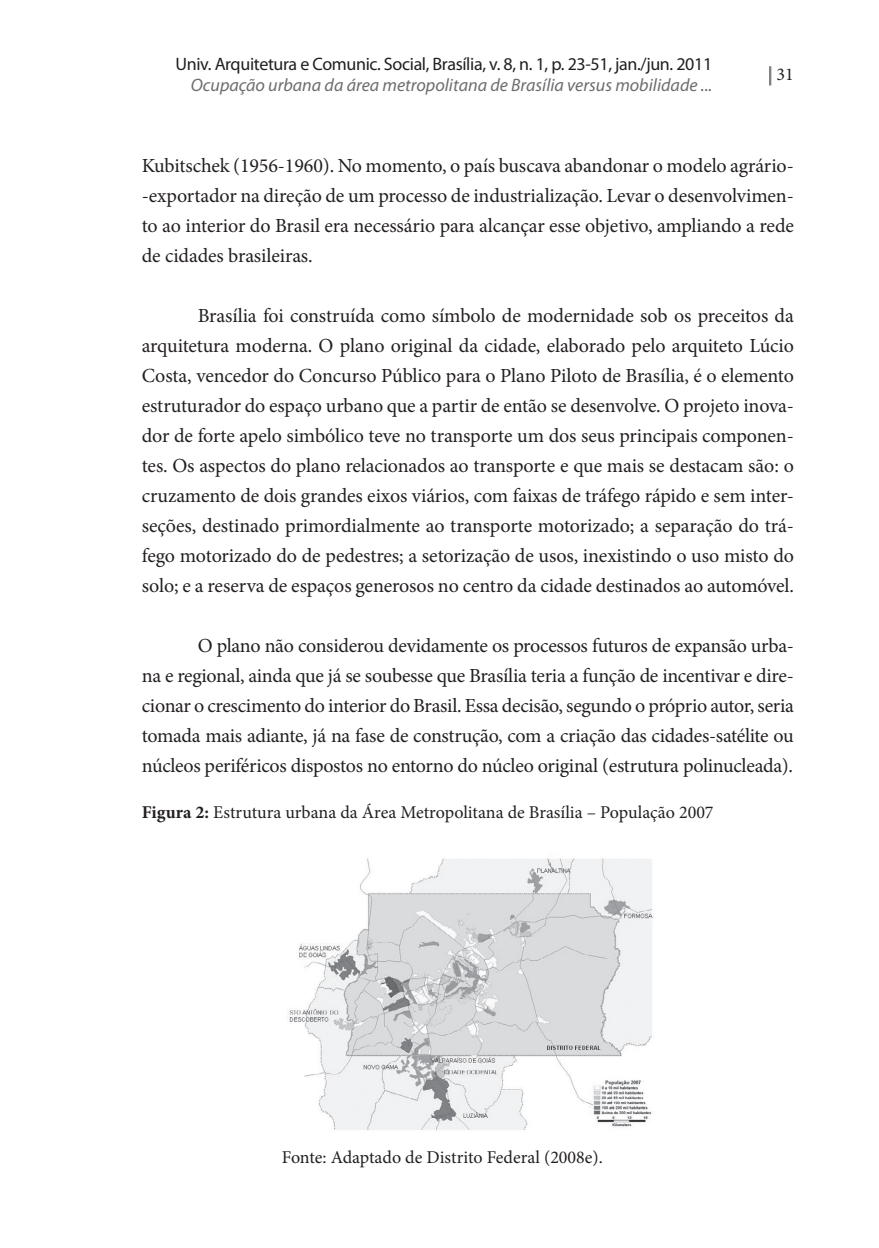
<style>
.page{position:relative;width:879px;height:1248px;background:#fff}
.page>*{position:absolute;margin:0;border:0;box-sizing:border-box;transform-origin:0 0}
.t1{font:20px/30px "Minion Pro";letter-spacing:-.01em;color:#231f20;text-align:justify}
.t2{font:18px "Minion Pro";color:#231f20}
.t3{font:18px "Myriad Pro";letter-spacing:-.02em;color:#231f20}
.t4{font:italic 18px "Myriad Pro";color:#6c6d70}
.s1{color:#808285}
.s2{font-weight:700}
</style>
<div class="page">
<svg style="left:769px;top:66px;width:2px;height:19px"></svg>
<img style="left:289px;top:858px;width:365px;height:272px">
<p class="t3" style="left:175px;top:53px;width:538px">Univ. Arquitetura e Comunic. Social, Brasília, v. 8, n. 1, p. 23-51, jan./jun. 2011</p>
<p class="t4" style="left:191px;top:74px;width:523px">Ocupação urbana da área metropolitana de Brasília versus mobilidade ...</p>
<p class="t2" style="left:768px;top:63px;width:28px"><span class="s1">|</span> 31</p>
<p class="t1" style="left:142px;top:150px;width:653px">Kubitschek (1956-1960). No momento, o país buscava abandonar o modelo agrário--exportador na direção de um processo de industrialização. Levar o desenvolvimen&shy;to ao interior do Brasil era necessário para alcançar esse objetivo, ampliando a rede de cidades brasileiras.</p>
<p class="t1" style="left:142px;top:300px;width:654px;text-indent:56px">Brasília foi construída como símbolo de modernidade sob os preceitos da arquitetura moderna. O plano original da cidade, elaborado pelo arquiteto Lúcio Costa, vencedor do Concurso Público para o Plano Piloto de Brasília, é o elemento estruturador do espaço urbano que a partir de então se desenvolve. O projeto inova&shy;dor de forte apelo simbólico teve no transporte um dos seus principais componen&shy;tes. Os aspectos do plano relacionados ao transporte e que mais se destacam são: o cruzamento de dois grandes eixos viários, com faixas de tráfego rápido e sem inter&shy;seções, destinado primordialmente ao transporte motorizado; a separação do trá&shy;fego motorizado do de pedestres; a setorização de usos, inexistindo o uso misto do solo; e a reserva de espaços generosos no centro da cidade destinados ao automóvel.</p>
<p class="t1" style="left:142px;top:630px;width:654px;text-indent:56px">O plano não considerou devidamente os processos futuros de expansão urba&shy;na e regional, ainda que já se soubesse que Brasília teria a função de incentivar e dire&shy;cionar o crescimento do interior do Brasil. Essa decisão, segundo o próprio autor, seria tomada mais adiante, já na fase de construção, com a criação das cidades-satélite ou núcleos periféricos dispostos no entorno do núcleo original (estrutura polinucleada).</p>
<p class="t2" style="left:142px;top:800px;width:573px"><span class="s2">Figura 2:</span> Estrutura urbana da Área Metropolitana de Brasília – População 2007</p>
<p class="t2" style="left:282px;top:1144px;width:322px">Fonte: Adaptado de Distrito Federal (2008e).</p>
</div>
